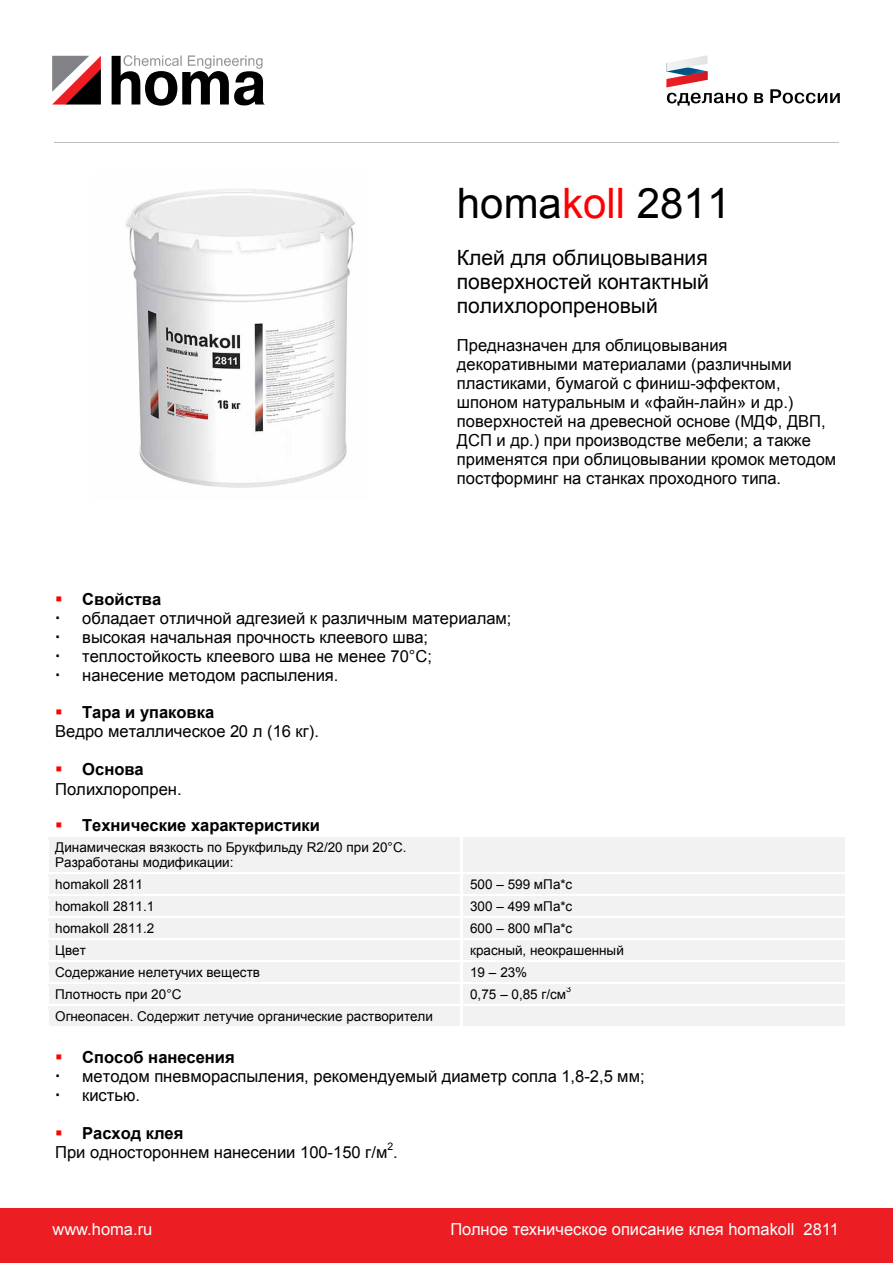
<style>
.page{position:relative;width:893px;height:1263px;background:#fff}
.page>*{position:absolute;margin:0;border:0;box-sizing:border-box;transform-origin:0 0}
.t1{font:42px "Arial";color:#000}
.t2{font:21px/24.2px "Arial";color:#000;text-align:justify}
.t3{font:16.5px/19px "Arial";color:#000}
.t4{font:16.5px "Arial";color:#fff}
.t5{font:700 16.5px "Arial";color:#000}
.t6{font:13.5px/15.5px "Arial";color:#000}
.t7{font:13.5px "Arial";letter-spacing:.005em;color:#000}
.t8{font:10.5px "Arial";color:#000}
.t9{font:9px "Arial";color:#000}
.s1{color:#f00}
.s2{font-style:inherit}
.s3{font-weight:700}
</style>
<div class="page">
<div style="left:48px;top:837px;width:413px;height:35px;background:#f2f2f2"></div>
<div style="left:463px;top:837px;width:382px;height:35px;background:#f2f2f2"></div>
<div style="left:48px;top:875px;width:413px;height:19px;background:#f2f2f2"></div>
<div style="left:463px;top:875px;width:382px;height:19px;background:#f2f2f2"></div>
<div style="left:48px;top:897px;width:413px;height:19px;background:#f2f2f2"></div>
<div style="left:463px;top:897px;width:382px;height:19px;background:#f2f2f2"></div>
<div style="left:48px;top:918px;width:413px;height:20px;background:#f2f2f2"></div>
<div style="left:463px;top:918px;width:382px;height:20px;background:#f2f2f2"></div>
<div style="left:48px;top:940px;width:413px;height:20px;background:#f2f2f2"></div>
<div style="left:463px;top:940px;width:382px;height:20px;background:#f2f2f2"></div>
<div style="left:48px;top:962px;width:413px;height:20px;background:#f2f2f2"></div>
<div style="left:463px;top:962px;width:382px;height:20px;background:#f2f2f2"></div>
<div style="left:48px;top:984px;width:413px;height:20px;background:#f2f2f2"></div>
<div style="left:463px;top:984px;width:382px;height:20px;background:#f2f2f2"></div>
<div style="left:48px;top:1007px;width:413px;height:19px;background:#f2f2f2"></div>
<div style="left:463px;top:1007px;width:382px;height:19px;background:#f2f2f2"></div>
<hr style="left:48px;top:1006px;width:413px;height:2px;background:#f2f2f2">
<hr style="left:463px;top:1006px;width:382px;height:2px;background:#f2f2f2">
<img style="left:125px;top:189px;width:230px;height:299px">
<svg style="left:52px;top:56px;width:49px;height:49px"></svg>
<svg style="left:112px;top:55px;width:153px;height:51px"></svg>
<svg style="left:666px;top:55px;width:81px;height:51px"></svg>
<svg style="left:754px;top:93px;width:9px;height:10px"></svg>
<svg style="left:770px;top:89px;width:70px;height:14px"></svg>
<hr style="left:54px;top:142px;width:785px;height:1px;background:#bcbec0">
<div style="left:0;top:1209px;width:893px;height:54px;background:#ed1d24"></div>
<h1 class="t1" style="left:457px;top:176px;width:275px">homa<span class="s1">koll</span> 2811</h1>
<p class="t2" style="left:457px;top:246px;width:254px">Клей для облицовывания поверхностей контактный полихлоропреновый</p>
<p class="t3" style="left:457px;top:336px;width:381px">Предназначен для облицовывания декоративными материалами (различными пластиками, бумагой с финиш<span class="s2">-</span>эффектом<span class="s2">, </span>шпоном натуральным и «файн<span class="s2">-</span>лайн» и др.<span class="s2">) </span>поверхностей на древесной основе (МДФ, ДВП, ДСП и др.) при производстве мебели; а также применятся при облицовывании кромок методом постформинг на станках проходного типа.</p>
<p class="t3" style="left:82px;top:589px;width:431px;text-indent:-27px"><span class="s1">▪</span> <span class="s3">Свойства<br></span>обладает отличной адгезией к различным материалам; высокая начальная прочность клеевого шва; теплостойкость клеевого шва не менее 70°С; нанесение методом распыления<span class="s2">.</span></p>
<p class="t3" style="left:55px;top:703px;width:265px"><span class="s1">▪</span> <span class="s3">Тара и упаковка<br></span>Ведро металлическое 20 л (<span class="s2">16</span> кг<span class="s2">).</span></p>
<p class="t3" style="left:55px;top:760px;width:128px"><span class="s1">▪</span> <span class="s3">Основа<br></span>Полихлоропрен<span class="s2">.</span></p>
<p class="t5" style="left:55px;top:814px;width:266px"><span class="s1">▪</span> Технические характеристики</p>
<p class="t6" style="left:55px;top:840px;width:353px">Динамическая вязкость по Брукфильду R2/20 при 20°С.<br>Разработаны модификации:</p>
<p class="t7" style="left:55px;top:876px;width:89px">homakoll 2811</p>
<p class="t6" style="left:470px;top:877px;width:104px"><span class="s2">500</span> – 599 мПа*с</p>
<p class="t7" style="left:55px;top:898px;width:101px">homakoll 2811.1</p>
<p class="t6" style="left:470px;top:899px;width:104px"><span class="s2">300</span> – 499 мПа*с</p>
<p class="t7" style="left:55px;top:920px;width:101px">homakoll 2811.2</p>
<p class="t6" style="left:470px;top:921px;width:104px"><span class="s2">600</span> – 800 мПа*с</p>
<p class="t6" style="left:55px;top:943px;width:32px">Цвет</p>
<p class="t6" style="left:470px;top:943px;width:155px">красный, неокрашенный</p>
<p class="t6" style="left:55px;top:965px;width:206px">Содержание нелетучих веществ</p>
<p class="t7" style="left:470px;top:964px;width:59px">19 <span class="s2">–</span> 23%</p>
<p class="t6" style="left:55px;top:987px;width:128px">Плотность при 20°С</p>
<p class="t6" style="left:470px;top:987px;width:98px"><span class="s2">0,75</span> – 0,85 г/см</p>
<p class="t9" style="left:566px;top:983px;width:7px">3</p>
<p class="t6" style="left:55px;top:1009px;width:379px">Огнеопасен. Содержит летучие органические растворители</p>
<p class="t3" style="left:82px;top:1047px;width:564px;text-indent:-27px"><span class="s1">▪</span> <span class="s3">Способ нанесения<br></span>методом пневмораспыления, рекомендуемый диаметр сопла 1,8<span class="s2">-</span>2,5 мм; кистью.</p>
<p class="t3" style="left:55px;top:1123px;width:344px"><span class="s1">▪</span> <span class="s3">Расход клея<br></span>При одностороннем нанесении <span class="s2">100-15</span>0 г/м <span class="s2">.</span></p>
<p class="t8" style="left:387px;top:1139px;width:7px">2</p>
<p class="t4" style="left:52px;top:1218px;width:101px">www.homa.ru</p>
<p class="t4" style="left:450px;top:1218px;width:390px">Полное техническое описание клея homakoll 2811</p>
</div>
